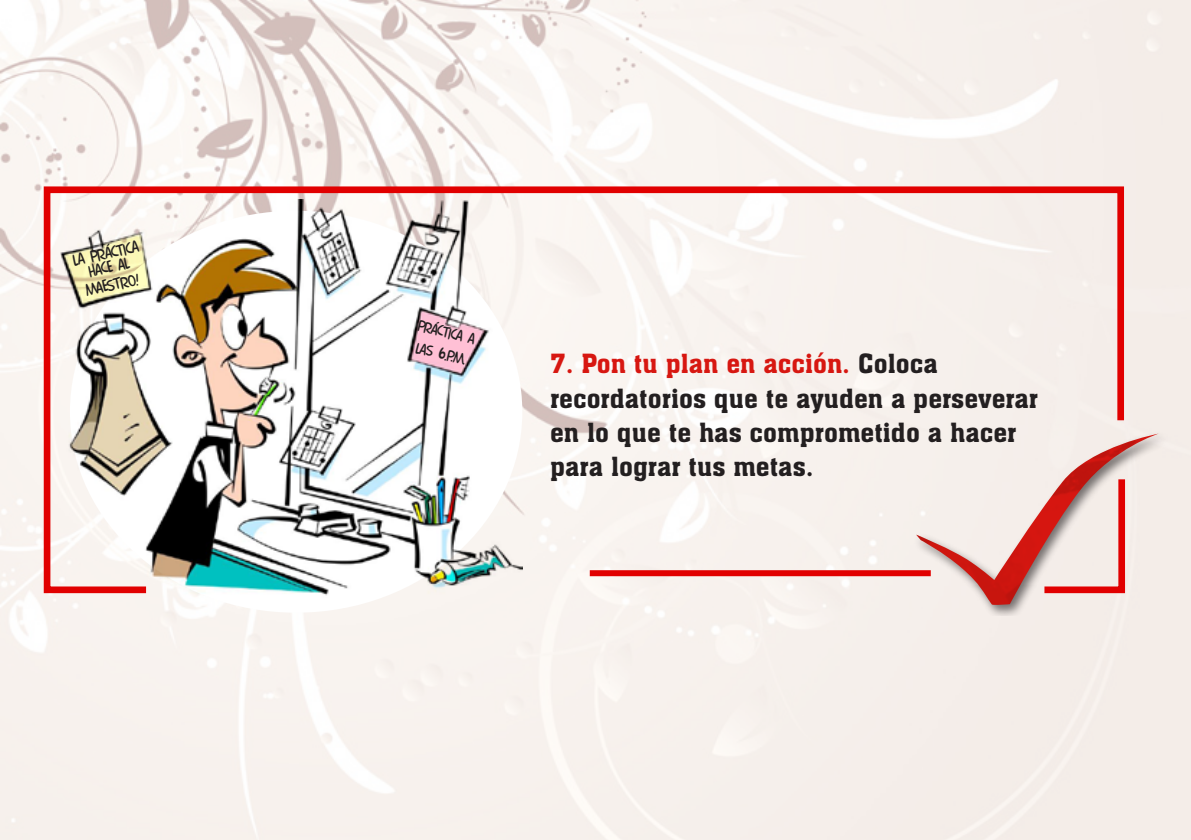
<style>
.page{position:relative;width:1191px;height:840px;background:#fff}
.page>*{position:absolute;margin:0;border:0;box-sizing:border-box;transform-origin:0 0}
.t1{font:26px/34px "Aachen BT";color:#231f20}
.Centered_paragraph{font:16.8px/14px "Comix Regular Caps";color:#231f20;text-align:center}
.Centered_paragraph-2{font:16px/22px "Comix Regular Caps";color:#231f20}
.s1{color:#d71711}
</style>
<div class="page">
<img style="left:0;top:0;width:1191px;height:839px">
<div style="left:911px;top:428px;width:257px;height:188px;background:#231f20;opacity:.61"></div>
<img style="left:916px;top:433px;width:242px;height:172px">
<svg style="left:40px;top:183px;width:1087px;height:413px"></svg>
<svg style="left:1037px;top:472px;width:91px;height:124px;background:#e4aca8"></svg>
<p class="Centered_paragraph" style="left:72px;top:253px;width:69px;rotate:-12deg">La práctica hace al</p>
<p class="Centered_paragraph" style="left:84px;top:283px;width:57px;rotate:-12deg">maestro!</p>
<p class="Centered_paragraph-2" style="left:420px;top:314px;width:60px;rotate:14deg">Práctica a las 6.p.m.</p>
<p class="t1" style="left:550px;top:346px;width:489px"><span class="s1">7. Pon tu plan en acción.</span> Coloca recordatorios que te ayuden a perseverar en lo que te has comprometido a hacer para lograr tus metas.</p>
</div>
